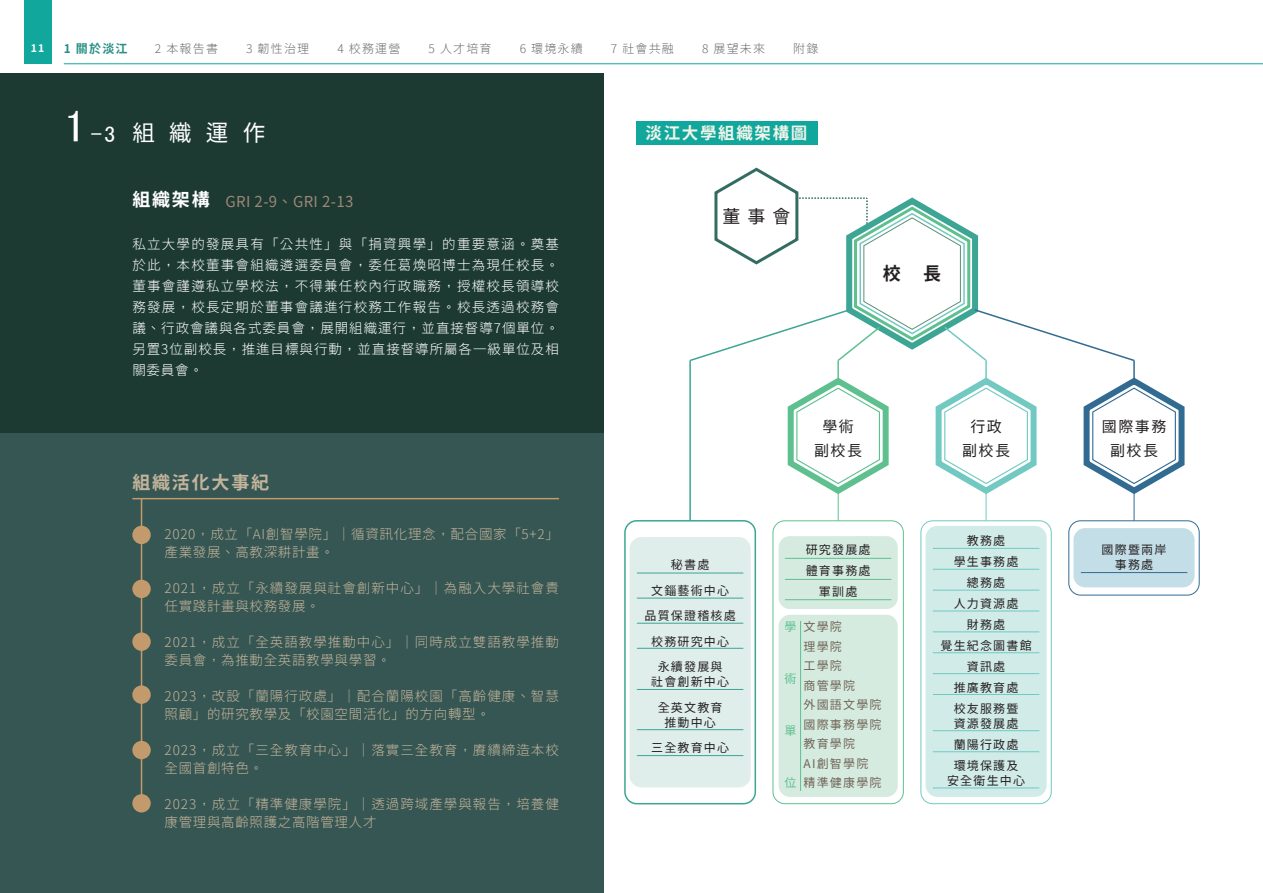
<style>
.page{position:relative;width:1263px;height:893px;background:#fff}
.page>*{position:absolute;margin:0;border:0;box-sizing:border-box;transform-origin:0 0}
.t1{font:22.5px "Taipei Sans TC Beta";color:#fff}
.t2{font:700 18px "Taipei Sans TC Beta";letter-spacing:.1em;color:#c3b49b}
.t3{font:700 18px "Taipei Sans TC Beta";color:#fff}
.t4{font:18px "Taipei Sans TC Beta";color:#231f20}
.t5{font:700 18px "Taipei Sans TC Beta";color:#231f20}
.t6{font:700 16.5px "Taipei Sans TC Beta";letter-spacing:.1em;color:#f0f4e9}
.t7{font:15px/24px "Taipei Sans TC Beta";letter-spacing:.1em;color:#231f20;text-align:center}
.t8{font:15px "Taipei Sans TC Beta";letter-spacing:.025em;color:#9b8679}
.t9{font:300 13.5px/18px "Taipei Sans TC Beta";letter-spacing:.075em;color:#c3b49b}
.t10{font:300 13.5px/21px "Taipei Sans TC Beta";letter-spacing:.07em;color:#fff;text-align:justify}
.t11{font:300 13.5px/18px "Taipei Sans TC Beta";letter-spacing:.05em;color:#c3b49b}
.t12{font:12px/21px "Taipei Sans TC Beta";letter-spacing:.1em;color:#231f20;text-align:center}
.t13{font:12px/19.5px "Taipei Sans TC Beta";letter-spacing:.1em;color:#716557}
.t14{font:300 12px "Taipei Sans TC Beta";letter-spacing:.1em;color:#6c6d70}
.t15{font:700 12px "Taipei Sans TC Beta";color:#299085}
.t16{font:12px "Taipei Sans TC Beta";color:#5fc08f}
.t17{font:700 10.5px "Taipei Sans TC Beta";color:#fff}
.s1{font-family:"MS P Gothic";font-size:45px}
.s2{font-family:"MS P Gothic"}
</style>
<div class="page">
<div style="left:1073px;top:528px;width:121px;height:59px;background:#c4dee7;border-radius:12px"></div>
<div style="left:1068px;top:520px;width:131px;height:75px;border:1px solid #316b92;border-radius:12px"></div>
<div style="left:925px;top:526px;width:121px;height:271px;background:#d1ebe8;border-radius:12px"></div>
<div style="left:779px;top:615px;width:119px;height:182px;background:#d5ebe0;border-radius:11px"></div>
<div style="left:779px;top:536px;width:119px;height:73px;background:#d5ebe0;border-radius:11px"></div>
<div style="left:636px;top:121px;width:181px;height:24px;background:#12a79d"></div>
<div style="left:0;top:73px;width:603px;height:820px;background:#365653"></div>
<div style="left:0;top:73px;width:603px;height:360px;background:#1c3a32"></div>
<div style="left:24px;top:0;width:27px;height:64px;background:#12a79d"></div>
<hr style="left:64px;top:63px;width:1199px;height:1px;background:#12a79d">
<div style="left:132px;top:526px;width:19px;height:18px;background:#c39a6b;border-radius:50%"></div>
<div style="left:132px;top:580px;width:19px;height:18px;background:#c39a6b;border-radius:50%"></div>
<div style="left:132px;top:632px;width:19px;height:19px;background:#c39a6b;border-radius:50%"></div>
<div style="left:132px;top:685px;width:19px;height:19px;background:#c39a6b;border-radius:50%"></div>
<div style="left:132px;top:794px;width:19px;height:18px;background:#c39a6b;border-radius:50%"></div>
<div style="left:132px;top:741px;width:19px;height:18px;background:#c39a6b;border-radius:50%"></div>
<hr style="left:141px;top:499px;width:1px;height:304px;background:#c39a6b">
<hr style="left:132px;top:498px;width:427px;height:1px;background:#c39a6b">
<svg style="left:1083px;top:378px;width:102px;height:120px"></svg>
<svg style="left:935px;top:378px;width:102px;height:120px"></svg>
<svg style="left:787px;top:378px;width:102px;height:120px"></svg>
<div style="left:773px;top:520px;width:131px;height:284px;border:1px solid #5fc08f;border-radius:12px"></div>
<div style="left:920px;top:520px;width:132px;height:284px;border:1px solid #71c9c2;border-radius:12px"></div>
<div style="left:624px;top:520px;width:132px;height:284px;border:2px solid #3ca594;border-radius:12px"></div>
<div style="left:630px;top:537px;width:121px;height:250px;background:#dfeeeb;border-radius:12px"></div>
<hr style="left:800px;top:621px;width:1px;height:170px;background:#5fc08f">
<hr style="left:637px;top:573px;width:106px;height:1px;background:#3ca594">
<hr style="left:785px;top:558px;width:106px;height:1px;background:#5fc08f">
<hr style="left:785px;top:579px;width:106px;height:1px;background:#5fc08f">
<hr style="left:785px;top:599px;width:106px;height:1px;background:#5fc08f">
<hr style="left:933px;top:548px;width:106px;height:1px;background:#71c9c2">
<hr style="left:933px;top:569px;width:106px;height:1px;background:#71c9c2">
<hr style="left:933px;top:590px;width:106px;height:1px;background:#71c9c2">
<hr style="left:1081px;top:572px;width:106px;height:1px;background:#316b92">
<hr style="left:933px;top:611px;width:106px;height:1px;background:#71c9c2">
<hr style="left:933px;top:631px;width:106px;height:1px;background:#71c9c2">
<hr style="left:933px;top:652px;width:106px;height:1px;background:#71c9c2">
<hr style="left:933px;top:673px;width:106px;height:1px;background:#71c9c2">
<hr style="left:933px;top:694px;width:106px;height:1px;background:#71c9c2">
<hr style="left:933px;top:730px;width:106px;height:1px;background:#71c9c2">
<hr style="left:933px;top:751px;width:106px;height:1px;background:#71c9c2">
<hr style="left:933px;top:788px;width:106px;height:1px;background:#71c9c2">
<hr style="left:637px;top:598px;width:106px;height:1px;background:#3ca594">
<hr style="left:637px;top:623px;width:106px;height:1px;background:#3ca594">
<hr style="left:637px;top:648px;width:106px;height:1px;background:#3ca594">
<hr style="left:637px;top:689px;width:106px;height:1px;background:#3ca594">
<hr style="left:637px;top:729px;width:106px;height:1px;background:#3ca594">
<hr style="left:637px;top:755px;width:106px;height:1px;background:#3ca594">
<hr style="left:838px;top:491px;width:1px;height:30px;background:#5fc08f">
<hr style="left:986px;top:491px;width:1px;height:30px;background:#71c9c2">
<hr style="left:1134px;top:491px;width:1px;height:30px;background:#316b92">
<hr style="left:837px;top:360px;width:2px;height:21px;background:#5fc08f">
<hr style="left:985px;top:360px;width:2px;height:21px;background:#71c9c2">
<hr style="left:1133px;top:360px;width:2px;height:21px;background:#316b92">
<hr style="left:689px;top:360px;width:2px;height:161px;background:#3ca594">
<svg style="left:689px;top:167px;width:446px;height:196px"></svg>
<p class="t17" style="left:31px;top:42px;width:15px">11</p>
<p class="t15" style="left:64px;top:42px;width:65px">1 關於淡江</p>
<p class="t14" style="left:155px;top:42px;width:65px">2 本報告書</p>
<p class="t14" style="left:246px;top:42px;width:65px">3 韌性治理</p>
<p class="t14" style="left:337px;top:42px;width:65px">4 校務運營</p>
<p class="t14" style="left:428px;top:42px;width:65px">5 人才培育</p>
<p class="t14" style="left:520px;top:42px;width:65px">6 環境永續</p>
<p class="t14" style="left:611px;top:42px;width:65px">7 社會共融</p>
<p class="t14" style="left:702px;top:42px;width:65px">8 展望未來</p>
<p class="t14" style="left:793px;top:42px;width:27px">附錄</p>
<h1 class="t1" style="left:64px;top:120px;width:203px"><span class="s1">1</span><span class="s2">-3</span> 組織運作</h1>
<h2 class="t3" style="left:132px;top:189px;width:79px">組織架構</h2>
<p class="t8" style="left:226px;top:193px;width:129px">GRI 2-9、GRI 2-13</p>
<p class="t10" style="left:132px;top:234px;width:428px">私立大學的發展具有「公共性」與「捐資興學」的重要意涵。奠基於此，本校董事會組織遴選委員會，委任葛煥昭博士為現任校長。董事會謹遵私立學校法，不得兼任校內行政職務，授權校長領導校務發展，校長定期於董事會議進行校務工作報告。校長透過校務會議、行政會議與各式委員會，展開組織運行，並直接督導7個單位。另置3位副校長，推進目標與行動，並直接督導所屬各一級單位及相關委員會。</p>
<h2 class="t2" style="left:132px;top:472px;width:138px">組織活化大事紀</h2>
<p class="t11" style="left:165px;top:525px;width:396px">2020，成立「AI創智學院」｜循資訊化理念，配合國家「5+2」產業發展、高教深耕計畫。</p>
<p class="t9" style="left:165px;top:579px;width:396px">2021，成立「永續發展與社會創新中心」｜為融入大學社會責任實踐計畫與校務發展。</p>
<p class="t9" style="left:165px;top:633px;width:396px">2021，成立「全英語教學推動中心」｜同時成立雙語教學推動委員會，為推動全英語教學與學習。</p>
<p class="t9" style="left:165px;top:687px;width:396px">2023，改設「蘭陽行政處」｜配合蘭陽校園「高齡健康、智慧照顧」的研究教學及「校園空間活化」的方向轉型。</p>
<p class="t9" style="left:165px;top:741px;width:396px">2023，成立「三全教育中心」｜落實三全教育，賡續締造本校全國首創特色。</p>
<p class="t9" style="left:165px;top:795px;width:396px">2023，成立「精準健康學院」｜透過跨域產學與報告，培養健康管理與高齡照護之高階管理人才</p>
<p class="t6" style="left:646px;top:124px;width:163px">淡江大學組織架構圖</p>
<h2 class="t4" style="left:722px;top:206px;width:70px">董事會</h2>
<h2 class="t5" style="left:883px;top:263px;width:60px">校 長</h2>
<p class="t7" style="left:814px;top:415px;width:49px">學術副校長</p>
<p class="t7" style="left:962px;top:415px;width:49px">行政副校長</p>
<p class="t7" style="left:1102px;top:415px;width:66px">國際事務副校長</p>
<p class="t12" style="left:806px;top:540px;width:66px">研究發展處體育事務處軍訓處</p>
<p class="t12" style="left:940px;top:530px;width:93px">教務處<br>學生事務處<br>總務處<br>人力資源處<br>財務處<br>覺生紀念圖書館資訊處<br>推廣教育處<br>校友服務暨</p>
<p class="t12" style="left:954px;top:713px;width:66px;text-align:justify">資源發展處蘭陽行政處環境保護及</p>
<p class="t12" style="left:947px;top:770px;width:79px">安全衛生中心</p>
<p class="t12" style="left:1101px;top:540px;width:66px">國際暨兩岸</p>
<p class="t12" style="left:671px;top:554px;width:40px">秘書處</p>
<p class="t12" style="left:1115px;top:555px;width:40px">事務處</p>
<p class="t12" style="left:644px;top:578px;width:93px;line-height:25.5px">文錙藝術中心品質保證稽核處校務研究中心永續發展與</p>
<p class="t12" style="left:651px;top:669px;width:79px;line-height:25.5px">社會創新中心全英文教育</p>
<p class="t12" style="left:651px;top:710px;width:79px;line-height:25.5px">推動中心<br>三全教育中心</p>
<p class="t13" style="left:803px;top:618px;width:79px">文學院<br>理學院<br>工學院<br>商管學院<br>外國語文學院國際事務學院教育學院<br>AI創智學院精準健康學院</p>
<p class="t16" style="left:784px;top:620px;width:13px">學</p>
<p class="t16" style="left:784px;top:672px;width:13px">術</p>
<p class="t16" style="left:784px;top:724px;width:13px">單</p>
<p class="t16" style="left:784px;top:776px;width:13px">位</p>
</div>
